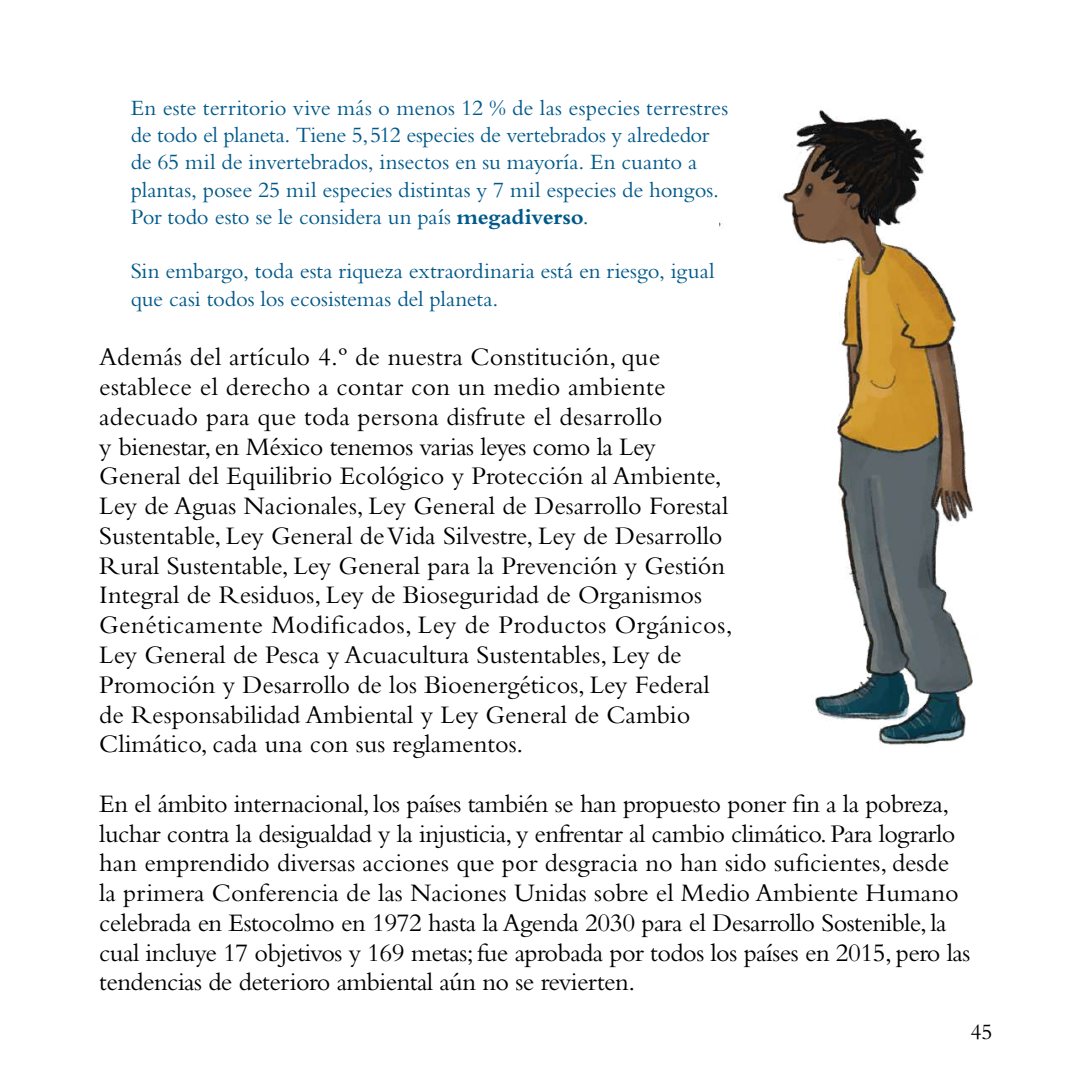
<style>
.page{position:relative;width:1092px;height:1092px;background:#fff}
.page>*{position:absolute;margin:0;border:0;box-sizing:border-box;transform-origin:0 0}
.t1{font:26.25px/29.8px "Bembo Std";color:#000}
.t2{font:22.75px/27.3px "Bembo Std";letter-spacing:.005em;color:#00598a}
.t3{font:22.75px "Bembo Std";color:#000}
.s1{font-weight:700}
</style>
<div class="page">
<img style="left:719px;top:110px;width:254px;height:637px">
<p class="t2" style="left:131px;top:93px;width:599px">En este territorio vive más o menos 12 % de las especies terrestres de todo el planeta. Tiene 5,512 especies de vertebrados y alrededor de 65 mil de invertebrados, insectos en su mayoría. En cuanto a plantas, posee 25 mil especies distintas y 7 mil especies de hongos.<br>Por todo esto se le considera un país <span class="s1">megadiverso</span>.</p>
<p class="t2" style="left:131px;top:257px;width:585px">Sin embargo, toda esta riqueza extraordinaria está en riesgo, igual que casi todos los ecosistemas del planeta.</p>
<p class="t1" style="left:99px;top:342px;width:635px">Además del artículo 4.º de nuestra Constitución, que establece el derecho a contar con un medio ambiente adecuado para que toda persona disfrute el desarrollo<br>y bienestar, en México tenemos varias leyes como la Ley General del Equilibrio Ecológico y Protección al Ambiente, Ley de Aguas Nacionales, Ley General de Desarrollo Forestal Sustentable, Ley General de Vida Silvestre, Ley de Desarrollo Rural Sustentable, Ley General para la Prevención y Gestión Integral de Residuos, Ley de Bioseguridad de Organismos Genéticamente Modificados, Ley de Productos Orgánicos, Ley General de Pesca y Acuacultura Sustentables, Ley de Promoción y Desarrollo de los Bioenergéticos, Ley Federal de Responsabilidad Ambiental y Ley General de Cambio Climático, cada una con sus reglamentos.</p>
<p class="t1" style="left:99px;top:788px;width:872px">En el ámbito internacional, los países también se han propuesto poner fin a la pobreza, luchar contra la desigualdad y la injusticia, y enfrentar al cambio climático. Para lograrlo han emprendido diversas acciones que por desgracia no han sido suficientes, desde la primera Conferencia de las Naciones Unidas sobre el Medio Ambiente Humano celebrada en Estocolmo en 1972 hasta la Agenda 2030 para el Desarrollo Sostenible, la cual incluye 17 objetivos y 169 metas; fue aprobada por todos los países en 2015, pero las tendencias de deterioro ambiental aún no se revierten.</p>
<p class="t3" style="left:970px;top:1018px;width:24px">45</p>
</div>
